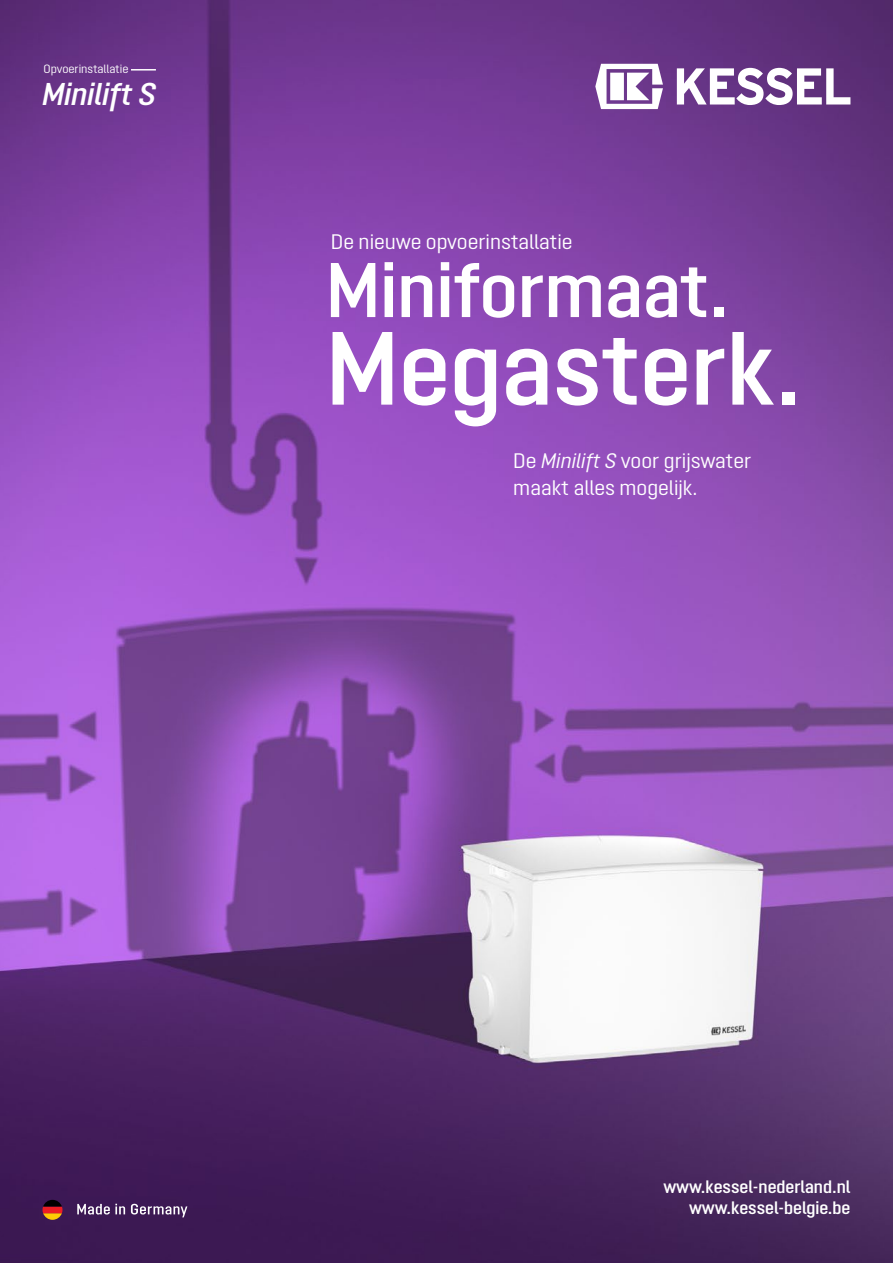
<style>
.page{position:relative;width:893px;height:1263px;background:#fff}
.page>*{position:absolute;margin:0;border:0;box-sizing:border-box;transform-origin:0 0}
.t1{font:600 103.8px "Opinion Pro";color:#fff}
.t2{font:600 77.25px "Opinion Pro";color:#fff}
.t3{font:italic 600 31.5px "Opinion Pro";color:#fff}
.t4{font:21px/27px "Opinion Pro";color:#fff}
.t5{font:600 18px/21.6px "Opinion Pro";color:#fff;text-align:right}
.t6{font:12px "Opinion Pro";color:#fff}
.s1{font-style:italic}
</style>
<div class="page">
<img style="left:0;top:0;width:893px;height:1263px">
<svg style="left:677px;top:68px;width:173px;height:37px"></svg>
<svg style="left:595px;top:64px;width:68px;height:45px"></svg>
<svg style="left:43px;top:1200px;width:20px;height:20px"></svg>
<svg style="left:77px;top:1204px;width:110px;height:13px"></svg>
<hr style="left:131px;top:69px;width:25px;height:2px;background:#fff">
<p class="t6" style="left:44px;top:62px;width:86px">Opvoerinstallatie</p>
<h3 class="t3" style="left:43px;top:75px;width:115px">Minilift S</h3>
<p class="t4" style="left:331px;top:228px;width:243px">De nieuwe opvoerinstallatie</p>
<h2 class="t2" style="left:326px;top:245px;width:404px">Miniformaat.</h2>
<h1 class="t1" style="left:326px;top:308px;width:477px">Megasterk.</h1>
<p class="t4" style="left:513px;top:447px;width:239px">De <span class="s1">Minilift S</span> voor grijswater maakt alles mogelijk.</p>
<p class="t5" style="left:663px;top:1175px;width:189px">www.kessel-nederland.nl www.kessel-belgie.be</p>
</div>
